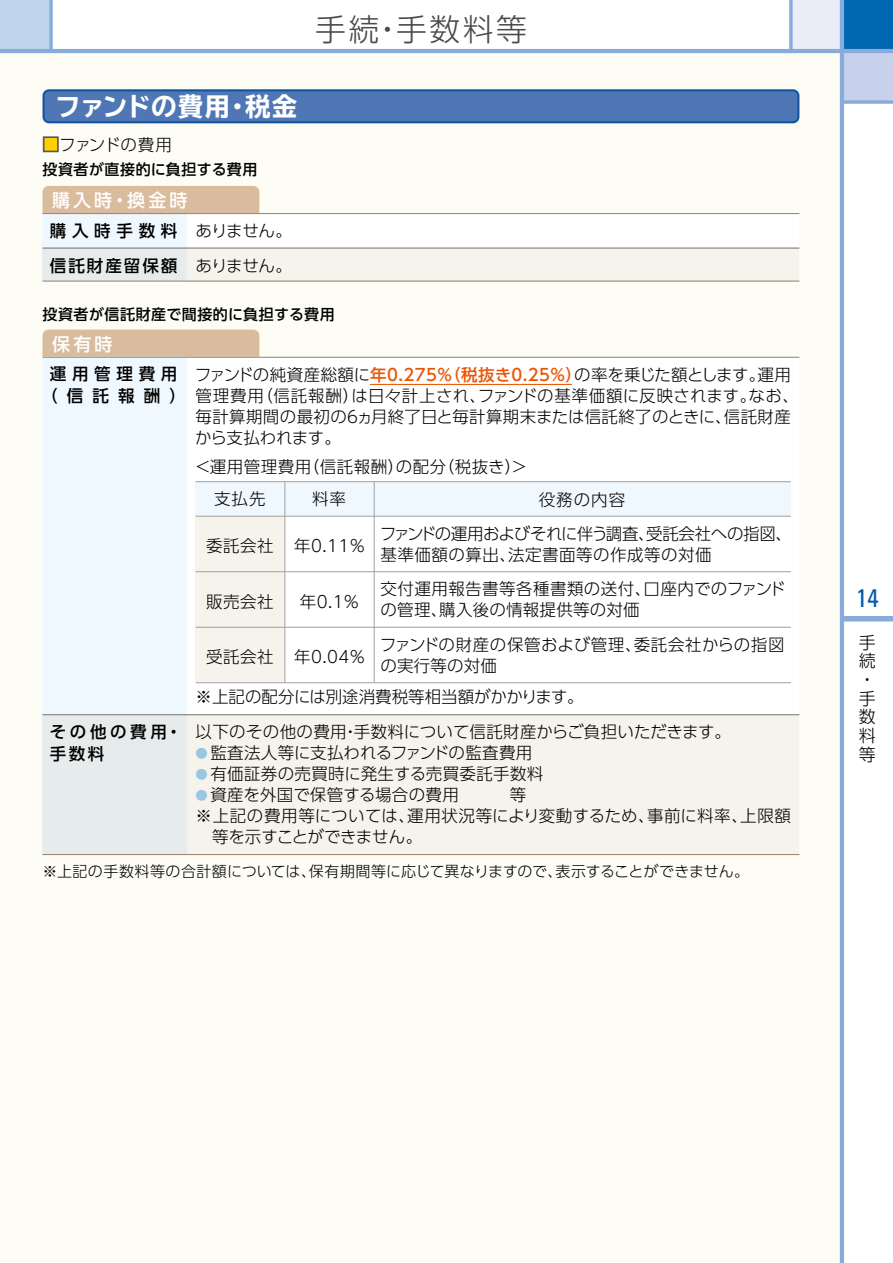
<style>
.page{position:relative;width:893px;height:1263px;background:#fff}
.page>*{position:absolute;margin:0;border:0;box-sizing:border-box;transform-origin:0 0}
.t1{font:300 30.9px "UD Shin Go Pro";letter-spacing:.08em;color:#4c4948}
.t2{font:700 expanded 25.5px "TBUD Go Std";color:#fff}
.t3{font:condensed 25.5px "Univers";color:#005bac}
.t4{font:500 18px "UD Shin Go Pro";letter-spacing:.17em;color:#fff}
.t5{font:300 16.95px/18.8px "UD Shin Go Pro";color:#000}
.t6{font:300 16.5px/21px "UD Shin Go Pro";letter-spacing:.02em;color:#000}
.t7{font:300 16.5px/35.1px "UD Shin Go Pro";color:#000}
.t8{font:300 16.5px/21px "UD Shin Go Pro";letter-spacing:-.02em;color:#000}
.t9{font:500 16.5px/34.5px "UD Shin Go Pro";letter-spacing:.12em;color:#000}
.t10{font:300 16.5px "UD Shin Go Pro";letter-spacing:-.015em;color:#000}
.t11{font:500 16.5px/21.3px "UD Shin Go Pro";letter-spacing:.345em;color:#000;text-align:center}
.t12{font:500 16.5px/21.3px "UD Shin Go Pro";letter-spacing:.22em;color:#000}
.t13{font:300 16.5px "UD Shin Go Pro";letter-spacing:-.025em;color:#000}
.t14{font:300 15px "UD Shin Go Pro";color:#000}
.t15{font:500 15px "UD Shin Go Pro";letter-spacing:.035em;color:#000}
.s1{color:#fdd000}
.s2{font-weight:300}
.s3{font-weight:500;color:#ea5504}
.s4{font-size:12.3px;color:#9ac7e0}
</style>
<div class="page">
<div style="left:0;top:0;width:51px;height:51px;background:#c0d6ef"></div>
<div style="left:842px;top:0;width:51px;height:51px;background:#0067b3"></div>
<div style="left:842px;top:51px;width:51px;height:51px;background:#c7d1eb"></div>
<div style="left:791px;top:0;width:51px;height:51px;background:#eaedf7"></div>
<svg style="left:49px;top:0;width:4px;height:49px"></svg>
<div style="left:0;top:51px;width:842px;height:1212px;background:#fdfcf5"></div>
<div style="left:842px;top:616px;width:51px;height:5px;background:#88abda"></div>
<hr style="left:840px;top:0;width:4px;height:1263px;background:#88abda">
<hr style="left:0;top:49px;width:893px;height:4px;background:#88abda">
<svg style="left:844px;top:100px;width:49px;height:4px"></svg>
<svg style="left:789px;top:0;width:4px;height:49px"></svg>
<div style="left:43px;top:330px;width:216px;height:34px;background:#d9bb9e;border-radius:6px"></div>
<div style="left:43px;top:357px;width:756px;height:497px;background:#fff"></div>
<div style="left:43px;top:357px;width:144px;height:497px;background:#eff8fe"></div>
<div style="left:43px;top:715px;width:756px;height:139px;background:linear-gradient(to right,#eceeec,#faf5ed)"></div>
<div style="left:196px;top:482px;width:595px;height:34px;background:#eff8fe"></div>
<div style="left:196px;top:516px;width:89px;height:166px;background:#f6f3ed"></div>
<hr style="left:196px;top:571px;width:595px;height:1px;background:#9fa0a0">
<hr style="left:196px;top:627px;width:595px;height:1px;background:#9fa0a0">
<hr style="left:196px;top:481px;width:595px;height:1px;background:#9fa0a0">
<hr style="left:196px;top:516px;width:595px;height:1px;background:#9fa0a0">
<hr style="left:284px;top:482px;width:1px;height:201px;background:#9fa0a0">
<hr style="left:374px;top:482px;width:1px;height:201px;background:#9fa0a0">
<hr style="left:196px;top:682px;width:595px;height:1px;background:#9fa0a0">
<div style="left:43px;top:186px;width:216px;height:34px;background:#d9bb9e;border-radius:6px"></div>
<div style="left:43px;top:214px;width:756px;height:67px;background:#fff"></div>
<div style="left:43px;top:214px;width:144px;height:67px;background:#eff8fe"></div>
<div style="left:43px;top:248px;width:756px;height:33px;background:linear-gradient(to right,#eceeec,#faf5ed)"></div>
<hr style="left:43px;top:854px;width:756px;height:1px;background:#9d8771">
<hr style="left:43px;top:714px;width:756px;height:1px;background:#727171">
<hr style="left:43px;top:281px;width:756px;height:1px;background:#9d8771">
<hr style="left:43px;top:213px;width:756px;height:1px;background:#9d8771">
<hr style="left:43px;top:248px;width:756px;height:1px;background:#727171">
<hr style="left:43px;top:357px;width:756px;height:1px;background:#9d8771">
<svg style="left:43px;top:89px;width:756px;height:34px;background:#4974b2"></svg>
<div style="left:43px;top:136px;width:16px;height:16px;border:2px solid #595757"></div>
<hr style="left:370px;top:384px;width:202px;height:1px;background:#ea5504">
<h1 class="t1" style="left:315px;top:4px;width:213px">手続・手数料等</h1>
<h2 class="t2" style="left:55px;top:92px;width:244px">ファンドの費用・税金</h2>
<p class="t13" style="left:43px;top:131px;width:131px"><span class="s1">■</span>ファンドの費用</p>
<p class="t15" style="left:43px;top:157px;width:216px">投資者が直接的に負担する費用</p>
<p class="t4" style="left:52px;top:185px;width:137px">購入時・換金時</p>
<p class="t9" style="left:50px;top:213px;width:244px">購入時手数料 <span class="s2">ありません。</span>信託財産留保額 <span class="s2">ありません。</span></p>
<p class="t15" style="left:43px;top:302px;width:294px">投資者が信託財産で間接的に負担する費用</p>
<p class="t4" style="left:52px;top:329px;width:62px">保有時</p>
<p class="t11" style="left:41px;top:363px;width:146px">運用管理費用（信託報酬）</p>
<p class="t6" style="left:195px;top:363px;width:606px">ファンドの純資産総額に<span class="s3">年0.275％（税抜き0.25％）</span>の率を乗じた額とします。運用管理費用（信託報酬）は日々計上され、ファンドの基準価額に反映されます。なお、毎計算期間の最初の6ヵ月終了日と毎計算期末または信託終了のときに、信託財産から支払われます。</p>
<p class="t6" style="left:194px;top:456px;width:335px">＜運用管理費用（信託報酬）の配分（税抜き）＞</p>
<p class="t6" style="left:214px;top:488px;width:53px">支払先</p>
<p class="t6" style="left:312px;top:488px;width:35px">料率</p>
<p class="t6" style="left:206px;top:535px;width:69px">委託会社</p>
<p class="t6" style="left:294px;top:535px;width:73px">年0.11％</p>
<p class="t6" style="left:206px;top:590px;width:69px">販売会社</p>
<p class="t6" style="left:206px;top:646px;width:69px">受託会社</p>
<p class="t6" style="left:300px;top:590px;width:61px">年0.1％</p>
<p class="t6" style="left:294px;top:646px;width:73px">年0.04％</p>
<p class="t6" style="left:539px;top:488px;width:88px">役務の内容</p>
<p class="t8" style="left:380px;top:522px;width:414px">ファンドの運用およびそれに伴う調査、受託会社への指図、基準価額の算出、法定書面等の作成等の対価</p>
<p class="t6" style="left:381px;top:578px;width:407px">交付運用報告書等各種書類の送付、口座内でのファンドの管理、購入後の情報提供等の対価</p>
<p class="t6" style="left:380px;top:633px;width:406px">ファンドの財産の保管および管理、委託会社からの指図の実行等の対価</p>
<p class="t7" style="left:196px;top:679px;width:537px">※上記の配分には別途消費税等相当額がかかります。<br>以下のその他の費用・手数料について信託財産からご負担いただきます。</p>
<p class="t7" style="left:196px;top:735px;width:338px"><span class="s4">●</span> 監査法人等に支払われるファンドの監査費用</p>
<p class="t6" style="left:196px;top:763px;width:349px"><span class="s4">●</span> 有価証券の売買時に発生する売買委託手数料</p>
<p class="t6" style="left:196px;top:784px;width:332px"><span class="s4">●</span> 資産を外国で保管する場合の費用　　　等</p>
<p class="t6" style="left:196px;top:805px;width:597px">※上記の費用等については、運用状況等により変動するため、事前に料率、上限額</p>
<p class="t10" style="left:212px;top:824px;width:212px">等を示すことができません。</p>
<p class="t14" style="left:43px;top:859px;width:708px">※上記の手数料等の合計額については、保有期間等に応じて異なりますので、表示することができません。</p>
<p class="t12" style="left:50px;top:721px;width:134px">その他の費用・手数料</p>
<h2 class="t3" style="left:856px;top:582px;width:24px">14</h2>
<p class="t5" style="left:859px;top:632px;width:18px">手続・手数料等</p>
</div>
